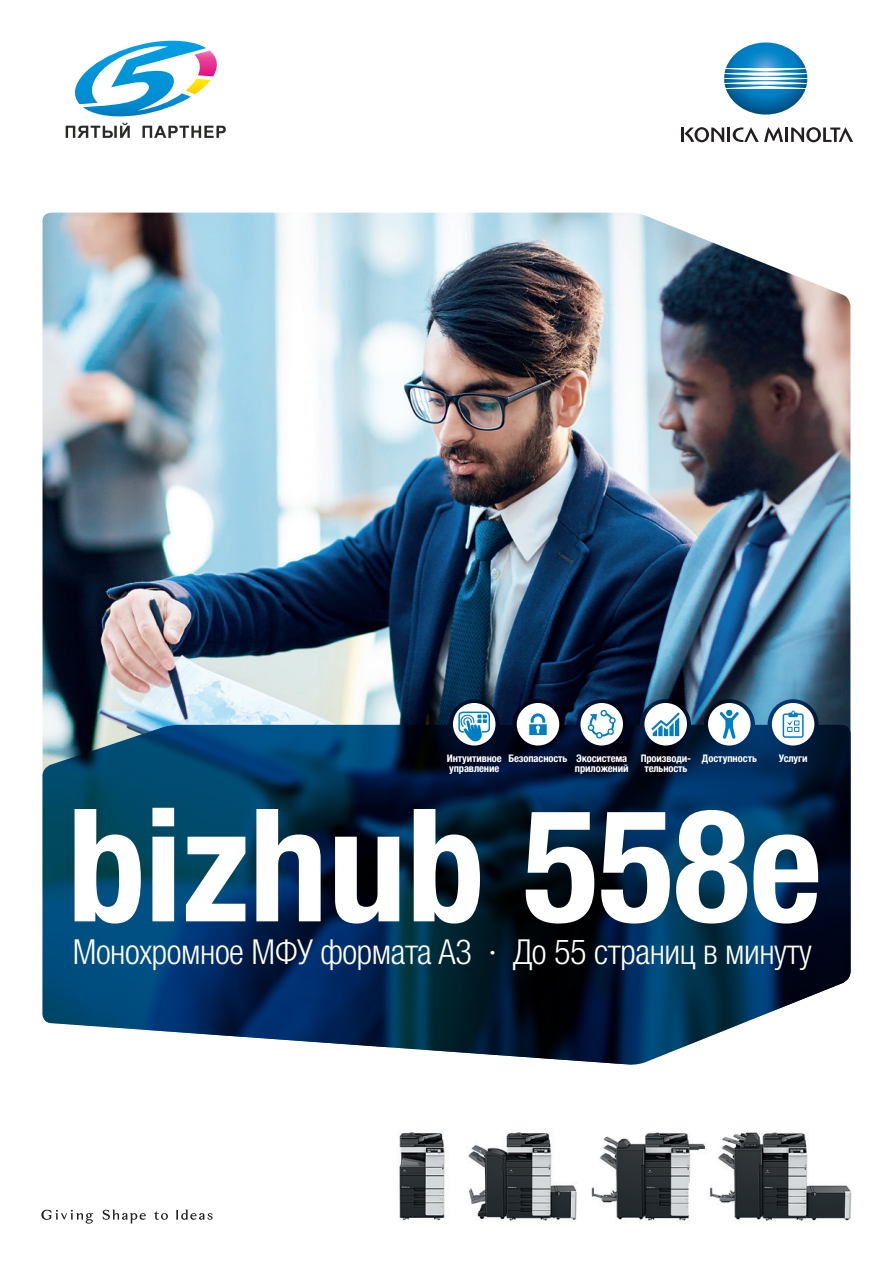
<style>
.page{position:relative;width:893px;height:1263px;background:#fff}
.page>*{position:absolute;margin:0;border:0;box-sizing:border-box;transform-origin:0 0}
.Data_Titel_HEADLINE{font:700 condensed 157.35px "Helvetica Neue LTW1 G";color:#fff}
.Data_Titel_SUBHEAD_L{font:300 condensed 34.5px "Helvetica Neue LTW1 G";letter-spacing:-.01em;color:#fff}
.Data_Titel_FUNCTIONA{font:700 condensed 10.5px/10.6px "Helvetica Neue LTW1 G";letter-spacing:-.01em;color:#fff}
</style>
<div class="page">
<img style="left:43px;top:213px;width:807px;height:486px">
<svg style="left:43px;top:699px;width:807px;height:366px;background:#1b415f"></svg>
<img style="left:710px;top:1132px;width:142px;height:89px">
<img style="left:468px;top:1132px;width:109px;height:89px">
<img style="left:591px;top:1132px;width:114px;height:89px">
<img style="left:399px;top:1132px;width:46px;height:89px">
<img style="left:724px;top:42px;width:83px;height:73px">
<hr style="left:785px;top:128px;width:3px;height:14px;background:#231f20">
<svg style="left:791px;top:127px;width:62px;height:15px"></svg>
<svg style="left:681px;top:127px;width:102px;height:15px"></svg>
<svg style="left:103px;top:1209px;width:43px;height:14px"></svg>
<svg style="left:176px;top:1209px;width:37px;height:11px"></svg>
<svg style="left:41px;top:1210px;width:52px;height:13px"></svg>
<svg style="left:154px;top:1211px;width:14px;height:9px"></svg>
<div style="left:453px;top:703px;width:42px;height:42px;background:#fff;border-radius:50%"></div>
<svg style="left:458px;top:711px;width:32px;height:31px"></svg>
<div style="left:644px;top:703px;width:43px;height:42px;background:#fff;border-radius:50%"></div>
<svg style="left:651px;top:712px;width:29px;height:24px"></svg>
<div style="left:517px;top:703px;width:42px;height:42px;background:#fff;border-radius:50%"></div>
<svg style="left:529px;top:713px;width:18px;height:22px"></svg>
<div style="left:580px;top:703px;width:43px;height:42px;background:#fff;border-radius:50%"></div>
<svg style="left:587px;top:709px;width:29px;height:30px"></svg>
<div style="left:772px;top:703px;width:42px;height:42px;background:#fff;border-radius:50%"></div>
<svg style="left:783px;top:711px;width:21px;height:27px"></svg>
<div style="left:708px;top:703px;width:42px;height:42px;background:#fff;border-radius:50%"></div>
<svg style="left:720px;top:710px;width:19px;height:29px"></svg>
<svg style="left:66px;top:123px;width:160px;height:15px"></svg>
<svg style="left:75px;top:41px;width:142px;height:76px"></svg>
<p class="Data_Titel_FUNCTIONA" style="left:575px;top:752px;width:55px">Экосистема приложений</p>
<p class="Data_Titel_FUNCTIONA" style="left:702px;top:752px;width:57px">Доступность</p>
<p class="Data_Titel_FUNCTIONA" style="left:779px;top:752px;width:30px">Услуги</p>
<p class="Data_Titel_FUNCTIONA" style="left:447px;top:752px;width:56px">Интуитивное управление</p>
<p class="Data_Titel_FUNCTIONA" style="left:508px;top:752px;width:60px">Безопасность</p>
<p class="Data_Titel_FUNCTIONA" style="left:641px;top:752px;width:52px;text-align:center">Производи‑ тельность</p>
<p class="Data_Titel_HEADLINE" style="left:67px;top:771px;width:756px">bizhub 558e</p>
<p class="Data_Titel_SUBHEAD_L" style="left:73px;top:931px;width:741px">Монохромное МФУ формата А3 · До 55 страниц в минуту</p>
</div>
